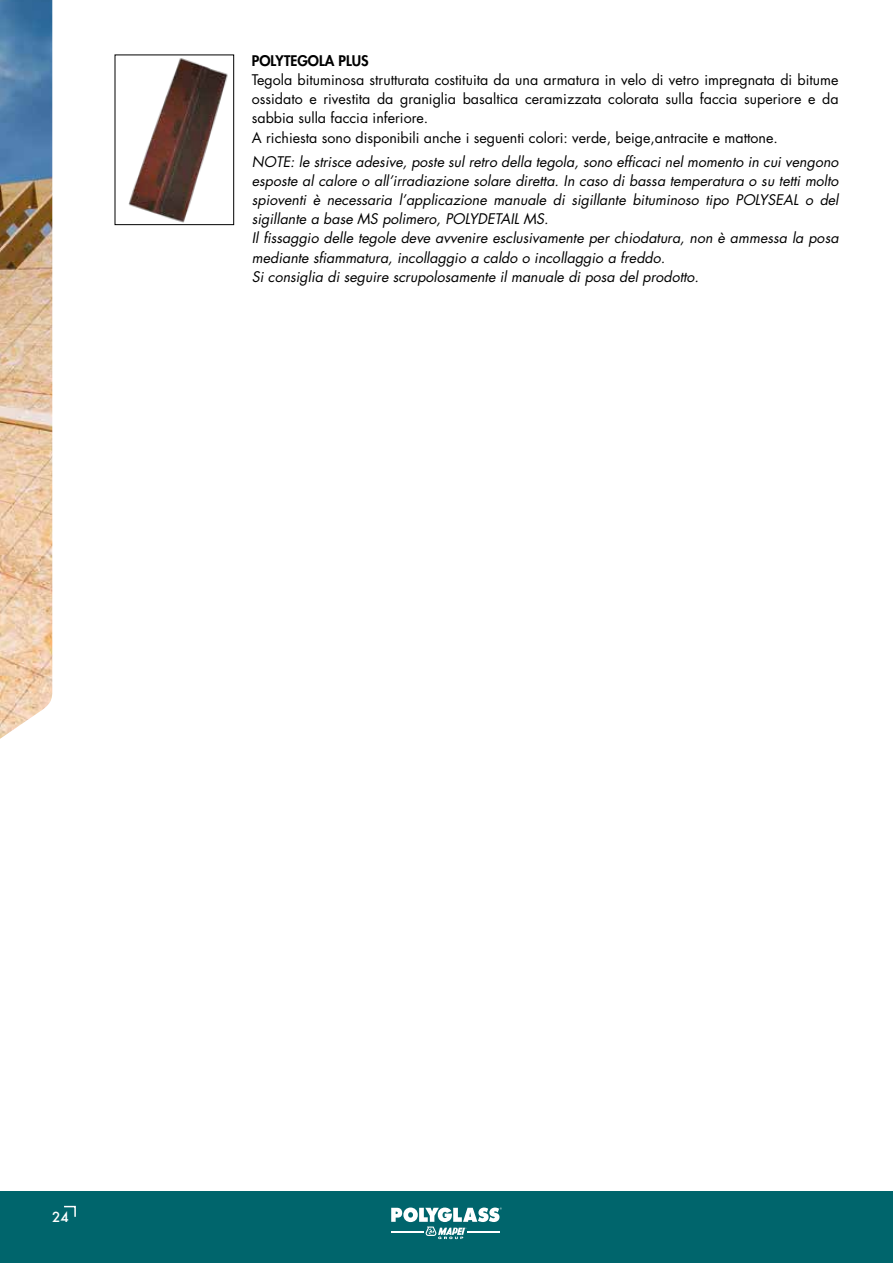
<style>
.page{position:relative;width:893px;height:1263px;background:#fff}
.page>*{position:absolute;margin:0;border:0;box-sizing:border-box;transform-origin:0 0}
.t1{font:italic 14.25px/19.2px "Futura Std";color:#000}
.t2{font:14.25px/19.2px "Futura Std";color:#000}
.t3{font:800 14.25px "Futura Std";color:#000}
.t4{font:500 13.5px "Futura";color:#fff}
</style>
<div class="page">
<div style="left:0;top:1191px;width:893px;height:72px;background:#00656c"></div>
<img style="left:0;top:0;width:52px;height:739px">
<svg style="left:64px;top:1205px;width:12px;height:12px"></svg>
<svg style="left:391px;top:1207px;width:111px;height:32px"></svg>
<img style="left:128px;top:58px;width:100px;height:165px">
<div style="left:115px;top:55px;width:119px;height:170px;border:1px solid #000"></div>
<p class="t3" style="left:252px;top:51px;width:118px">POLYTEGOLA PLUS</p>
<p class="t2" style="left:252px;top:70px;width:588px">Tegola bituminosa strutturata costituita da una armatura in velo di vetro impregnata di bitume ossidato e rivestita da graniglia basaltica ceramizzata colorata sulla faccia superiore e da sabbia sulla faccia inferiore.<br>A richiesta sono disponibili anche i seguenti colori: verde, beige,antracite e mattone.</p>
<p class="t1" style="left:252px;top:152px;width:588px">NOTE: le strisce adesive, poste sul retro della tegola, sono efficaci nel momento in cui vengono esposte al calore o all’irradiazione solare diretta. In caso di bassa temperatura o su tetti molto spioventi è necessaria l’applicazione manuale di sigillante bituminoso tipo POLYSEAL o del sigillante a base MS polimero, POLYDETAIL MS.<br>Il fissaggio delle tegole deve avvenire esclusivamente per chiodatura, non è ammessa la posa mediante sfiammatura, incollaggio a caldo o incollaggio a freddo.<br>Si consiglia di seguire scrupolosamente il manuale di posa del prodotto.</p>
<p class="t4" style="left:52px;top:1208px;width:18px">24</p>
</div>
